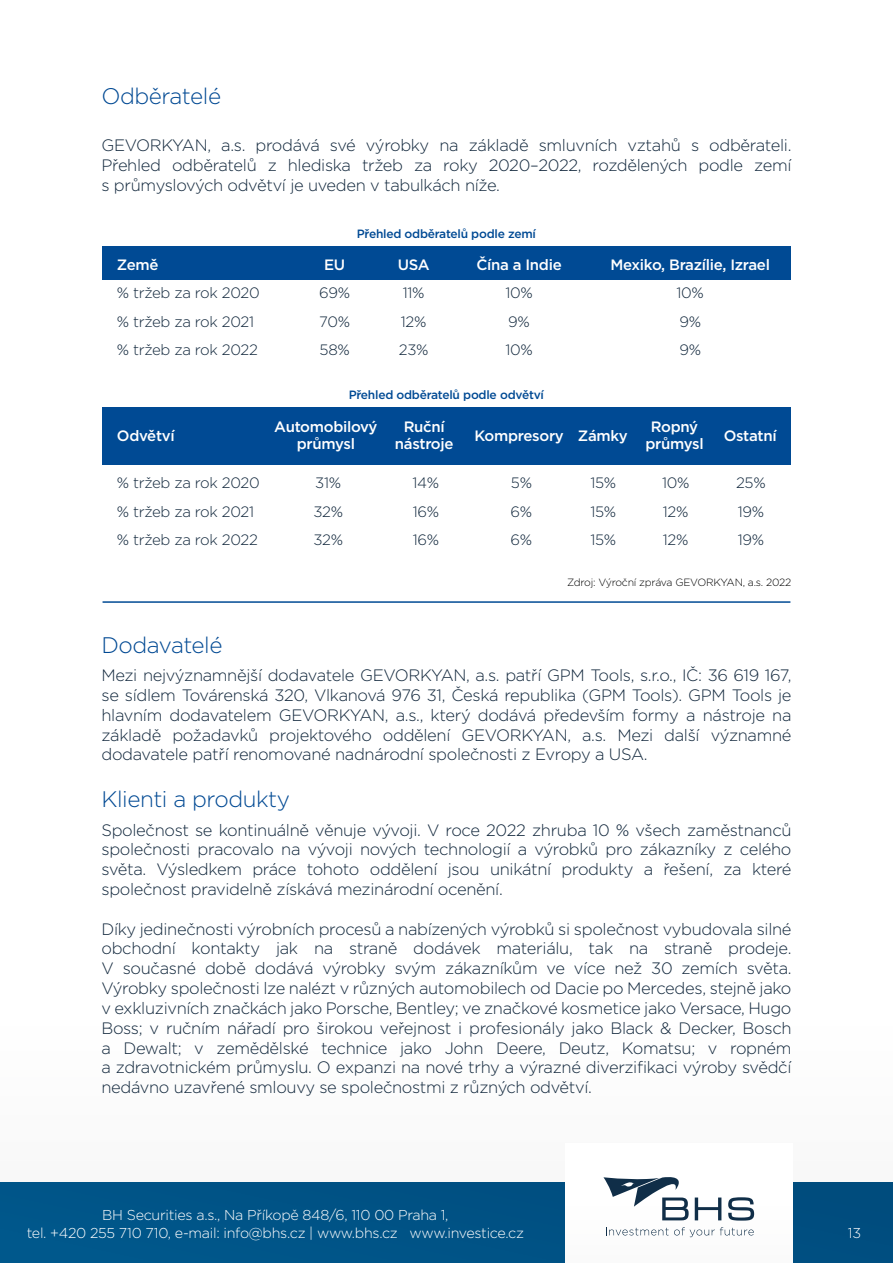
<style>
.page{position:relative;width:893px;height:1263px;background:#fff}
.page>*{position:absolute;margin:0;border:0;box-sizing:border-box;transform-origin:0 0}
.t1{font:300 22.5px "Gotham";letter-spacing:-.02em;color:#014993}
.t2{font:300 16.5px/19.8px "Gotham";letter-spacing:-.02em;color:#11273c;text-align:justify}
.t3{font:300 15px "Gotham";letter-spacing:-.02em;color:#11273c}
.t4{font:500 15px/16.5px "Gotham";letter-spacing:-.02em;color:#fff;text-align:center}
.t5{font:300 14.25px/17.1px "Gotham";letter-spacing:-.02em;color:#fff;text-align:center}
.t6{font:500 12px "Gotham";letter-spacing:-.02em;color:#004a94}
.t7{font:300 10.5px "Gotham";letter-spacing:-.02em;color:#000101}
</style>
<div class="page">
<div style="left:0;top:1182px;width:893px;height:81px;background:#005386"></div>
<div style="left:565px;top:1144px;width:227px;height:119px;background:#fff"></div>
<svg style="left:695px;top:1197px;width:26px;height:23px"></svg>
<svg style="left:728px;top:1197px;width:26px;height:23px"></svg>
<svg style="left:603px;top:1177px;width:86px;height:43px"></svg>
<svg style="left:606px;top:1227px;width:148px;height:10px"></svg>
<div style="left:102px;top:246px;width:688px;height:33px;background:#004a94"></div>
<div style="left:102px;top:407px;width:688px;height:58px;background:#004a94"></div>
<hr style="left:103px;top:601px;width:687px;height:2px;background:#004a94">
<h1 class="t1" style="left:101px;top:82px;width:121px">Odběratelé</h1>
<p class="t2" style="left:101px;top:135px;width:691px">GEVORKYAN, a.s. prodává své výrobky na základě smluvních vztahů s odběrateli.<br>Přehled odběratelů z hlediska tržeb za roky 2020–2022, rozdělených podle zemí s průmyslových odvětví je uveden v tabulkách níže.</p>
<p class="t6" style="left:357px;top:226px;width:181px">Přehled odběratelů podle zemí</p>
<p class="t4" style="left:117px;top:256px;width:43px">Země</p>
<p class="t4" style="left:324px;top:256px;width:23px">EU</p>
<p class="t4" style="left:398px;top:256px;width:33px">USA</p>
<p class="t4" style="left:476px;top:256px;width:87px">Čína a Indie</p>
<p class="t4" style="left:610px;top:256px;width:161px">Mexiko, Brazílie, Izrael</p>
<p class="t3" style="left:117px;top:283px;width:144px">% tržeb za rok 2020</p>
<p class="t3" style="left:319px;top:283px;width:32px">69%</p>
<p class="t3" style="left:403px;top:283px;width:23px">11%</p>
<p class="t3" style="left:505px;top:283px;width:29px">10%</p>
<p class="t3" style="left:676px;top:283px;width:29px">10%</p>
<p class="t3" style="left:117px;top:312px;width:139px">% tržeb za rok 2021</p>
<p class="t3" style="left:319px;top:312px;width:32px">70%</p>
<p class="t3" style="left:401px;top:312px;width:27px">12%</p>
<p class="t3" style="left:508px;top:312px;width:23px">9%</p>
<p class="t3" style="left:679px;top:312px;width:23px">9%</p>
<p class="t3" style="left:117px;top:340px;width:143px">% tržeb za rok 2022</p>
<p class="t3" style="left:320px;top:340px;width:32px">58%</p>
<p class="t3" style="left:399px;top:340px;width:31px">23%</p>
<p class="t3" style="left:505px;top:340px;width:29px">10%</p>
<p class="t3" style="left:679px;top:340px;width:23px">9%</p>
<p class="t6" style="left:349px;top:387px;width:197px">Přehled odběratelů podle odvětví</p>
<p class="t4" style="left:117px;top:427px;width:59px">Odvětví</p>
<p class="t4" style="left:274px;top:419px;width:105px">Automobilový průmysl</p>
<p class="t4" style="left:395px;top:419px;width:60px">Ruční nástroje</p>
<p class="t4" style="left:474px;top:427px;width:155px">Kompresory Zámky</p>
<p class="t4" style="left:645px;top:419px;width:60px">Ropný průmysl</p>
<p class="t4" style="left:724px;top:427px;width:54px">Ostatní</p>
<p class="t3" style="left:117px;top:474px;width:144px">% tržeb za rok 2020</p>
<p class="t3" style="left:315px;top:474px;width:27px">31%</p>
<p class="t3" style="left:413px;top:474px;width:28px">14%</p>
<p class="t3" style="left:511px;top:474px;width:23px">5%</p>
<p class="t3" style="left:590px;top:474px;width:27px">15%</p>
<p class="t3" style="left:662px;top:474px;width:29px">10%</p>
<p class="t3" style="left:736px;top:474px;width:31px">25%</p>
<p class="t3" style="left:117px;top:502px;width:139px">% tržeb za rok 2021</p>
<p class="t3" style="left:313px;top:502px;width:31px">32%</p>
<p class="t3" style="left:413px;top:502px;width:28px">16%</p>
<p class="t3" style="left:511px;top:502px;width:23px">6%</p>
<p class="t3" style="left:590px;top:502px;width:27px">15%</p>
<p class="t3" style="left:663px;top:502px;width:27px">12%</p>
<p class="t3" style="left:738px;top:502px;width:28px">19%</p>
<p class="t3" style="left:117px;top:531px;width:143px">% tržeb za rok 2022</p>
<p class="t3" style="left:313px;top:531px;width:31px">32%</p>
<p class="t3" style="left:413px;top:531px;width:28px">16%</p>
<p class="t3" style="left:511px;top:531px;width:23px">6%</p>
<p class="t3" style="left:590px;top:531px;width:27px">15%</p>
<p class="t3" style="left:663px;top:531px;width:27px">12%</p>
<p class="t3" style="left:738px;top:531px;width:28px">19%</p>
<p class="t7" style="left:567px;top:575px;width:226px">Zdroj: Výroční zpráva GEVORKYAN, a.s. 2022</p>
<h1 class="t1" style="left:101px;top:630px;width:123px">Dodavatelé</h1>
<p class="t2" style="left:101px;top:665px;width:692px">Mezi nejvýznamnější dodavatele GEVORKYAN, a.s. patří GPM Tools, s.r.o., IČ: 36 619 167, se sídlem Továrenská 320, Vlkanová 976 31, Česká republika (GPM Tools). GPM Tools je hlavním dodavatelem GEVORKYAN, a.s., který dodává především formy a nástroje na základě požadavků projektového oddělení GEVORKYAN, a.s. Mezi další významné dodavatele patří renomované nadnárodní společnosti z Evropy a USA.</p>
<h1 class="t1" style="left:101px;top:785px;width:190px">Klienti a produkty</h1>
<p class="t2" style="left:101px;top:819px;width:692px">Společnost se kontinuálně věnuje vývoji. V roce 2022 zhruba 10 % všech zaměstnanců společnosti pracovalo na vývoji nových technologií a výrobků pro zákazníky z celého světa. Výsledkem práce tohoto oddělení jsou unikátní produkty a řešení, za které společnost pravidelně získává mezinárodní ocenění.</p>
<p class="t2" style="left:101px;top:918px;width:692px">Díky jedinečnosti výrobních procesů a nabízených výrobků si společnost vybudovala silné obchodní kontakty jak na straně dodávek materiálu, tak na straně prodeje.<br>V současné době dodává výrobky svým zákazníkům ve více než 30 zemích světa.<br>Výrobky společnosti lze nalézt v různých automobilech od Dacie po Mercedes, stejně jako v exkluzivních značkách jako Porsche, Bentley; ve značkové kosmetice jako Versace, Hugo Boss; v ručním nářadí pro širokou veřejnost i profesionály jako Black &amp; Decker, Bosch a Dewalt; v zemědělské technice jako John Deere, Deutz, Komatsu; v ropném a zdravotnickém průmyslu. O expanzi na nové trhy a výrazné diverzifikaci výroby svědčí nedávno uzavřené smlouvy se společnostmi z různých odvětví.</p>
<p class="t5" style="left:27px;top:1206px;width:499px">BH Securities a.s., Na Příkopě 848/6, 110 00 Praha 1,<br>tel. +420 255 710 710, e-mail: info@bhs.cz | www.bhs.cz www.investice.cz</p>
<p class="t5" style="left:848px;top:1223px;width:15px">13</p>
</div>
